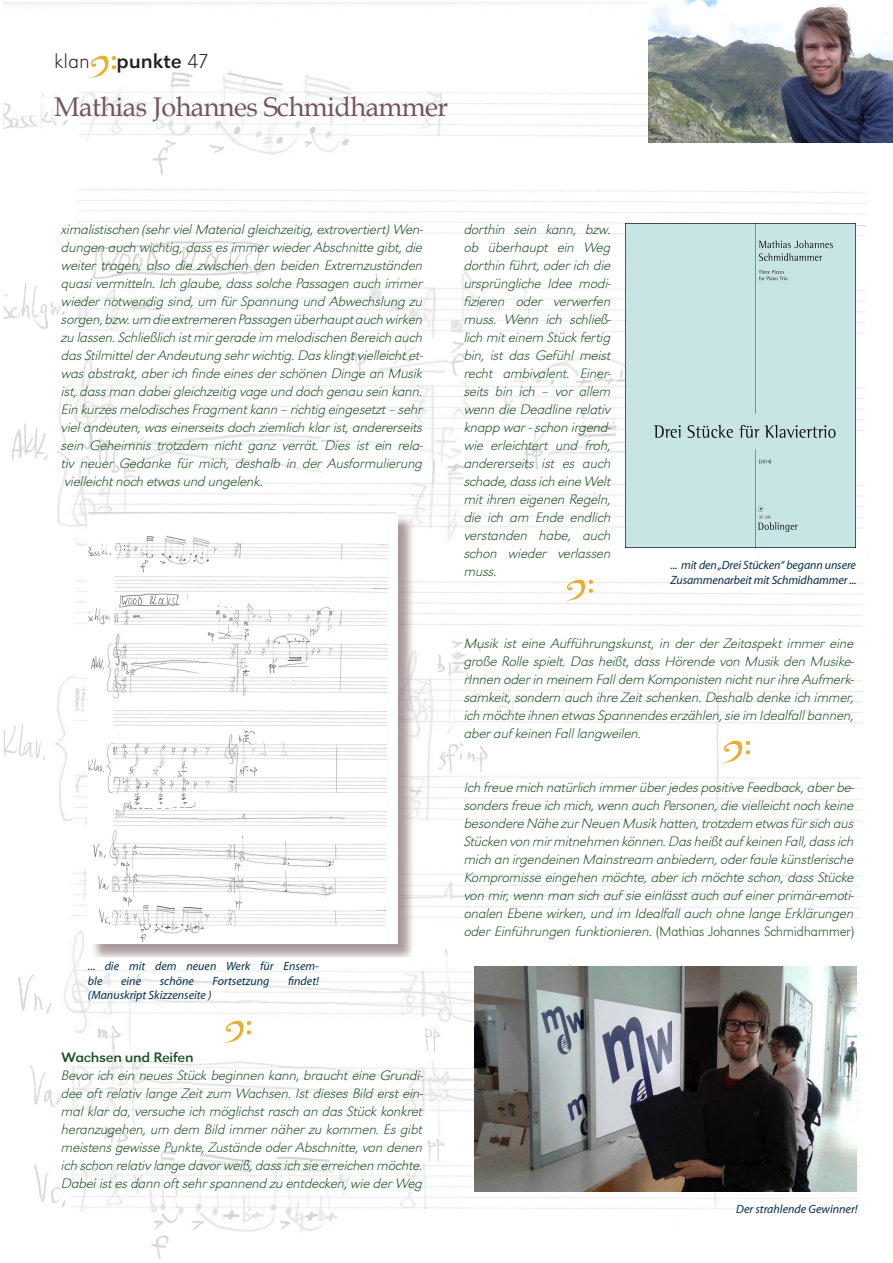
<style>
.page{position:relative;width:893px;height:1263px;background:#fff}
.page>*{position:absolute;margin:0;border:0;box-sizing:border-box;transform-origin:0 0}
.Hauptüberschrift_1{font:27px "Book Antiqua";letter-spacing:-.02em;color:#735657}
.t1{font:21px "URW Grotesk T Extr Ligh Wide";color:#231f20}
.Lauftext{font:14.25px/18px "URW Grotesk T Extr Ligh Extr Wide Obli";letter-spacing:-.03em;color:#1a4f21;text-align:justify}
.Lauftext-2{font:14.25px "URW Grotesk T Regu Extr Wide";letter-spacing:-.02em;color:#1a4f21}
.t2{font:italic 12px/14.4px "Myriad";color:#072e4d}
.s1{font-family:"URW Grotesk T";font-stretch:expanded}
.s2{font-family:"URW Grotesk T Extr Ligh Wide"}
</style>
<div class="page">
<img style="left:3px;top:2px;width:863px;height:1230px">
<img style="left:285px;top:124px;width:67px;height:25px">
<img style="left:346px;top:299px;width:121px;height:79px">
<img style="left:530px;top:413px;width:9px;height:30px">
<img style="left:573px;top:342px;width:52px;height:88px">
<img style="left:89px;top:240px;width:291px;height:40px">
<img style="left:150px;top:70px;width:135px;height:106px">
<img style="left:415px;top:460px;width:23px;height:55px">
<img style="left:444px;top:462px;width:26px;height:11px">
<svg style="left:591px;top:491px;width:8px;height:5px"></svg>
<img style="left:279px;top:1208px;width:41px;height:22px">
<img style="left:92px;top:1125px;width:115px;height:134px">
<img style="left:29px;top:1058px;width:63px;height:150px">
<img style="left:435px;top:639px;width:55px;height:136px">
<img style="left:522px;top:444px;width:23px;height:28px">
<img style="left:9px;top:421px;width:343px;height:54px">
<img style="left:3px;top:723px;width:46px;height:39px">
<img style="left:14px;top:972px;width:41px;height:43px">
<img style="left:199px;top:1152px;width:132px;height:12px">
<svg style="left:245px;top:1207px;width:9px;height:6px"></svg>
<img style="left:222px;top:1207px;width:20px;height:14px">
<img style="left:857px;top:1164px;width:5px;height:5px">
<img style="left:424px;top:1138px;width:23px;height:26px">
<img style="left:421px;top:1025px;width:23px;height:29px">
<img style="left:95px;top:1024px;width:29px;height:45px">
<svg style="left:444px;top:948px;width:5px;height:8px"></svg>
<img style="left:412px;top:787px;width:12px;height:12px">
<img style="left:72px;top:678px;width:16px;height:30px">
<svg style="left:461px;top:668px;width:12px;height:13px"></svg>
<img style="left:104px;top:96px;width:8px;height:17px">
<img style="left:3px;top:91px;width:66px;height:39px">
<img style="left:458px;top:271px;width:12px;height:29px">
<img style="left:3px;top:280px;width:60px;height:51px">
<img style="left:61px;top:299px;width:60px;height:29px">
<img style="left:207px;top:442px;width:18px;height:5px">
<img style="left:576px;top:430px;width:43px;height:9px">
<svg style="left:464px;top:385px;width:6px;height:10px"></svg>
<svg style="left:547px;top:378px;width:9px;height:9px"></svg>
<svg style="left:377px;top:313px;width:6px;height:7px"></svg>
<img style="left:147px;top:302px;width:14px;height:10px">
<svg style="left:395px;top:276px;width:8px;height:6px"></svg>
<img style="left:818px;top:222px;width:48px;height:6px">
<img style="left:207px;top:137px;width:21px;height:18px">
<svg style="left:182px;top:124px;width:11px;height:13px"></svg>
<svg style="left:328px;top:114px;width:6px;height:10px"></svg>
<img style="left:228px;top:114px;width:20px;height:22px">
<svg style="left:303px;top:93px;width:8px;height:4px"></svg>
<img style="left:90px;top:56px;width:26px;height:22px">
<img style="left:225px;top:1020px;width:26px;height:22px">
<div style="left:90px;top:514px;width:322px;height:443px;background:#66494c;opacity:.55"></div>
<img style="left:88px;top:512px;width:309px;height:431px">
<img style="left:186px;top:554px;width:23px;height:9px">
<img style="left:207px;top:614px;width:42px;height:27px">
<img style="left:286px;top:629px;width:31px;height:30px">
<img style="left:119px;top:594px;width:100px;height:14px">
<img style="left:140px;top:536px;width:46px;height:36px">
<img style="left:231px;top:669px;width:8px;height:19px">
<svg style="left:241px;top:670px;width:9px;height:4px"></svg>
<img style="left:184px;top:925px;width:14px;height:7px">
<img style="left:120px;top:896px;width:40px;height:46px">
<img style="left:98px;top:873px;width:22px;height:52px">
<img style="left:135px;top:784px;width:60px;height:25px">
<img style="left:238px;top:730px;width:19px;height:46px">
<svg style="left:268px;top:653px;width:8px;height:20px"></svg>
<img style="left:91px;top:656px;width:118px;height:18px">
<img style="left:89px;top:759px;width:16px;height:13px">
<img style="left:176px;top:763px;width:12px;height:18px">
<img style="left:127px;top:800px;width:17px;height:10px">
<img style="left:93px;top:844px;width:14px;height:15px">
<img style="left:157px;top:905px;width:45px;height:4px">
<svg style="left:165px;top:924px;width:10px;height:5px"></svg>
<svg style="left:375px;top:909px;width:11px;height:2px"></svg>
<svg style="left:234px;top:900px;width:8px;height:9px"></svg>
<svg style="left:233px;top:862px;width:8px;height:10px"></svg>
<img style="left:121px;top:862px;width:10px;height:15px">
<svg style="left:228px;top:781px;width:6px;height:4px"></svg>
<svg style="left:161px;top:779px;width:4px;height:3px"></svg>
<svg style="left:122px;top:766px;width:12px;height:18px"></svg>
<svg style="left:123px;top:755px;width:5px;height:4px"></svg>
<img style="left:113px;top:743px;width:14px;height:11px">
<svg style="left:247px;top:740px;width:4px;height:4px"></svg>
<svg style="left:124px;top:545px;width:3px;height:5px"></svg>
<img style="left:89px;top:543px;width:23px;height:13px">
<svg style="left:246px;top:605px;width:4px;height:9px"></svg>
<img style="left:89px;top:608px;width:21px;height:17px">
<img style="left:109px;top:614px;width:21px;height:10px">
<svg style="left:160px;top:663px;width:6px;height:2px"></svg>
<img style="left:287px;top:659px;width:15px;height:3px">
<svg style="left:139px;top:615px;width:5px;height:3px"></svg>
<svg style="left:371px;top:588px;width:17px;height:2px"></svg>
<svg style="left:151px;top:551px;width:22px;height:14px"></svg>
<svg style="left:379px;top:544px;width:10px;height:2px"></svg>
<img style="left:648px;top:0;width:245px;height:143px">
<img style="left:475px;top:967px;width:382px;height:225px">
<img style="left:566px;top:579px;width:26px;height:22px">
<img style="left:724px;top:741px;width:25px;height:21px">
<div style="left:625px;top:223px;width:230px;height:324px;background:#c7e5e5"></div>
<p class="t1" style="left:54px;top:50px;width:157px">klan <span class="s1">punkte</span> 47</p>
<p class="Hauptüberschrift_1" style="left:54px;top:90px;width:396px">Mathias Johannes Schmidhammer</p>
<p class="Lauftext" style="left:62px;top:220px;width:363px">ximalistischen (sehr viel Material gleichzeitig, extrovertiert) Wen&shy;dungen auch wichtig, dass es immer wieder Abschnitte gibt, die weiter tragen, also die zwischen den beiden Extremzuständen quasi vermitteln. Ich glaube, dass solche Passagen auch immer wieder notwendig sind, um für Spannung und Abwechslung zu sorgen, bzw. um die extremeren Passagen überhaupt auch wirken zu lassen. Schließlich ist mir gerade im melodischen Bereich auch das Stilmittel der Andeutung sehr wichtig. Das klingt vielleicht et&shy;was abstrakt, aber ich finde eines der schönen Dinge an Musik ist, dass man dabei gleichzeitig vage und doch genau sein kann.<br>Ein kurzes melodisches Fragment kann – richtig eingesetzt – sehr viel andeuten, was einerseits doch ziemlich klar ist, andererseits</p>
<p class="Lauftext" style="left:62px;top:436px;width:363px">sein Geheimnis trotzdem nicht ganz verrät. Dies ist ein rela&shy;tiv neuer Gedanke für mich, deshalb in der Ausformulierung</p>
<p class="Lauftext" style="left:65px;top:472px;width:201px">vielleicht noch etwas und ungelenk.</p>
<p class="t2" style="left:88px;top:959px;width:232px">... die mit dem neuen Werk für Ensem&shy;ble</p>
<p class="t2" style="left:121px;top:974px;width:22px">eine</p>
<p class="t2" style="left:160px;top:974px;width:36px">schöne</p>
<p class="t2" style="left:213px;top:974px;width:58px">Fortsetzung</p>
<p class="t2" style="left:288px;top:974px;width:32px">findet!</p>
<p class="t2" style="left:88px;top:988px;width:125px">(Manuskript Skizzenseite )</p>
<p class="Lauftext-2" style="left:62px;top:1049px;width:134px">Wachsen und Reifen</p>
<p class="Lauftext" style="left:62px;top:1066px;width:363px">Bevor ich ein neues Stück beginnen kann, braucht eine Grundi&shy;dee oft relativ lange Zeit zum Wachsen. Ist dieses Bild erst ein&shy;mal klar da, versuche ich möglichst rasch an das Stück konkret heranzugehen, um dem Bild immer näher zu kommen. Es gibt meistens gewisse Punkte, Zustände oder Abschnitte, von denen ich schon relativ lange davor weiß, dass ich sie erreichen möchte.<br>Dabei ist es dann oft sehr spannend zu entdecken, wie der Weg</p>
<p class="Lauftext" style="left:464px;top:220px;width:149px">dorthin sein kann, bzw. ob überhaupt ein Weg dorthin führt, oder ich die ursprüngliche Idee modi&shy;fizieren oder verwerfen muss. Wenn ich schließ&shy;lich mit einem Stück fertig bin, ist das Gefühl meist recht ambivalent. Einer&shy;seits bin ich – vor allem wenn die Deadline relativ knapp war - schon irgend&shy;wie erleichtert und froh, andererseits ist es auch schade, dass ich eine Welt mit ihren eigenen Regeln, die ich am Ende endlich verstanden habe, auch schon wieder verlassen muss.</p>
<p class="t2" style="left:670px;top:559px;width:187px">... mit den „Drei Stücken“ begann unsere</p>
<p class="t2" style="left:670px;top:573px;width:188px">Zusammenarbeit mit Schmidhammer ...</p>
<p class="Lauftext" style="left:464px;top:634px;width:392px">Musik ist eine Aufführungskunst, in der der Zeitaspekt immer eine große Rolle spielt. Das heißt, dass Hörende von Musik den Musike&shy;rInnen oder in meinem Fall dem Komponisten nicht nur ihre Aufmerk&shy;samkeit, sondern auch ihre Zeit schenken. Deshalb denke ich immer, ich möchte ihnen etwas Spannendes erzählen, sie im Idealfall bannen, aber auf keinen Fall langweilen.</p>
<p class="Lauftext" style="left:464px;top:778px;width:392px">Ich freue mich natürlich immer über jedes positive Feedback, aber be&shy;sonders freue ich mich, wenn auch Personen, die vielleicht noch keine besondere Nähe zur Neuen Musik hatten, trotzdem etwas für sich aus Stücken von mir mitnehmen können. Das heißt auf keinen Fall, dass ich mich an irgendeinen Mainstream anbiedern, oder faule künstlerische Kompromisse eingehen möchte, aber ich möchte schon, dass Stücke von mir, wenn man sich auf sie einlässt auch auf einer primär-emoti&shy;onalen Ebene wirken, und im Idealfall auch ohne lange Erklärungen oder Einführungen funktionieren. <span class="s2">(Mathias Johannes Schmidhammer)</span></p>
<p class="t2" style="left:736px;top:1202px;width:123px">Der strahlende Gewinner!</p>
</div>
